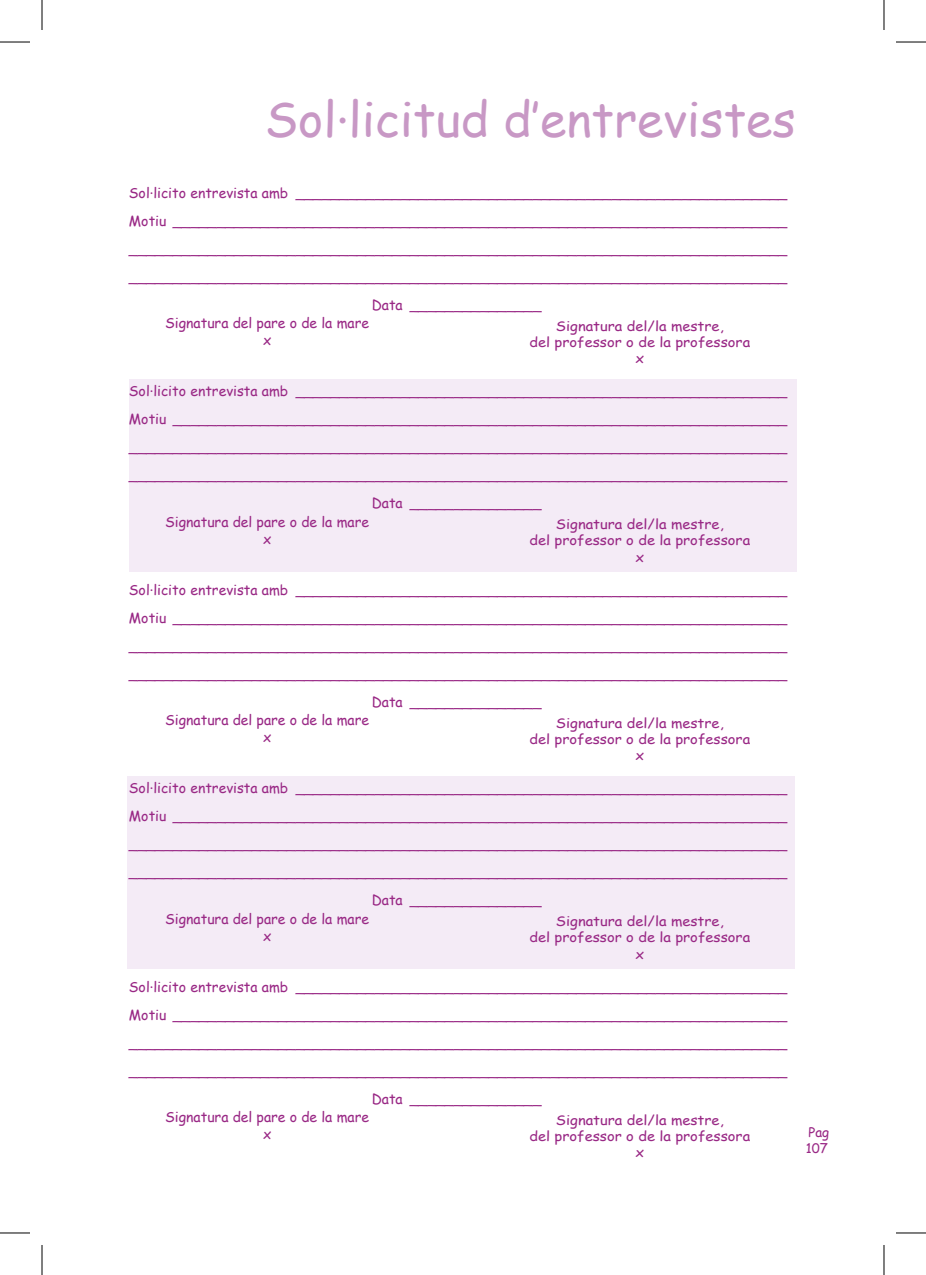
<style>
.page{position:relative;width:926px;height:1275px;background:#fff}
.page>*{position:absolute;margin:0;border:0;box-sizing:border-box;transform-origin:0 0}
.T-mes{font:48px "Comic Sans MS";color:#c898c5}
.t1{font:14px/28px "Comic Sans MS";color:#992885;text-align:justify}
.t2{font:13.4px "Comic Sans MS";color:#992885;scale:1.09 1}
.t3{font:13.2px/15.8px "Comic Sans MS";color:#992885}
</style>
<div class="page">
<div style="left:127px;top:776px;width:667px;height:192px;background:#f4ebf6"></div>
<div style="left:129px;top:379px;width:667px;height:193px;background:#f4ebf6"></div>
<hr style="left:0;top:42px;width:30px;height:1px;background:#000">
<hr style="left:896px;top:42px;width:30px;height:1px;background:#000">
<hr style="left:0;top:1232px;width:30px;height:1px;background:#000">
<hr style="left:896px;top:1232px;width:30px;height:1px;background:#000">
<hr style="left:42px;top:0;width:1px;height:30px;background:#000">
<hr style="left:42px;top:1245px;width:1px;height:30px;background:#000">
<hr style="left:884px;top:0;width:1px;height:30px;background:#000">
<hr style="left:884px;top:1245px;width:1px;height:30px;background:#000">
<p class="T-mes" style="left:265px;top:84px;width:533px">Sol·licitud d’entrevistes</p>
<p class="t1" style="left:129px;top:178px;width:660px">Sol·licito entrevista amb ________________________________________________________ Motiu ______________________________________________________________________ ___________________________________________________________________________ ___________________________________________________________________________</p>
<p class="t1" style="left:372px;top:290px;width:171px">Data _______________</p>
<p class="t1" style="left:165px;top:309px;width:205px">Signatura del pare o de la mare</p>
<p class="t1" style="left:263px;top:325px;width:10px">x</p>
<p class="t2" style="left:556px;top:316px;width:155px">Signatura del/la mestre,</p>
<p class="t2" style="left:529px;top:332px;width:204px">del professor o de la professora</p>
<p class="t2" style="left:635px;top:348px;width:9px">x</p>
<p class="t1" style="left:129px;top:377px;width:660px">Sol·licito entrevista amb ________________________________________________________ Motiu ______________________________________________________________________ ___________________________________________________________________________ ___________________________________________________________________________</p>
<p class="t1" style="left:372px;top:489px;width:171px">Data _______________</p>
<p class="t1" style="left:165px;top:507px;width:205px">Signatura del pare o de la mare</p>
<p class="t1" style="left:263px;top:524px;width:10px">x</p>
<p class="t2" style="left:556px;top:514px;width:155px">Signatura del/la mestre,</p>
<p class="t2" style="left:529px;top:530px;width:204px">del professor o de la professora</p>
<p class="t2" style="left:635px;top:547px;width:9px">x</p>
<p class="t1" style="left:129px;top:575px;width:660px">Sol·licito entrevista amb ________________________________________________________ Motiu ______________________________________________________________________ ___________________________________________________________________________ ___________________________________________________________________________</p>
<p class="t1" style="left:372px;top:687px;width:171px">Data _______________</p>
<p class="t1" style="left:165px;top:705px;width:205px">Signatura del pare o de la mare</p>
<p class="t1" style="left:263px;top:722px;width:10px">x</p>
<p class="t2" style="left:556px;top:713px;width:155px">Signatura del/la mestre,</p>
<p class="t2" style="left:529px;top:729px;width:204px">del professor o de la professora</p>
<p class="t2" style="left:635px;top:745px;width:9px">x</p>
<p class="t1" style="left:129px;top:774px;width:660px">Sol·licito entrevista amb ________________________________________________________ Motiu ______________________________________________________________________ ___________________________________________________________________________ ___________________________________________________________________________</p>
<p class="t1" style="left:372px;top:886px;width:171px">Data _______________</p>
<p class="t1" style="left:165px;top:904px;width:205px">Signatura del pare o de la mare</p>
<p class="t1" style="left:263px;top:921px;width:10px">x</p>
<p class="t2" style="left:556px;top:911px;width:155px">Signatura del/la mestre,</p>
<p class="t2" style="left:529px;top:927px;width:204px">del professor o de la professora</p>
<p class="t2" style="left:635px;top:943px;width:9px">x</p>
<p class="t1" style="left:129px;top:972px;width:660px">Sol·licito entrevista amb ________________________________________________________ Motiu ______________________________________________________________________ ___________________________________________________________________________ ___________________________________________________________________________</p>
<p class="t1" style="left:372px;top:1084px;width:171px">Data _______________</p>
<p class="t1" style="left:165px;top:1102px;width:205px">Signatura del pare o de la mare</p>
<p class="t1" style="left:263px;top:1119px;width:10px">x</p>
<p class="t2" style="left:556px;top:1110px;width:155px">Signatura del/la mestre,</p>
<p class="t2" style="left:529px;top:1126px;width:204px">del professor o de la professora</p>
<p class="t2" style="left:635px;top:1142px;width:9px">x</p>
<p class="t3" style="left:806px;top:1124px;width:25px">Pag<br>107</p>
</div>
